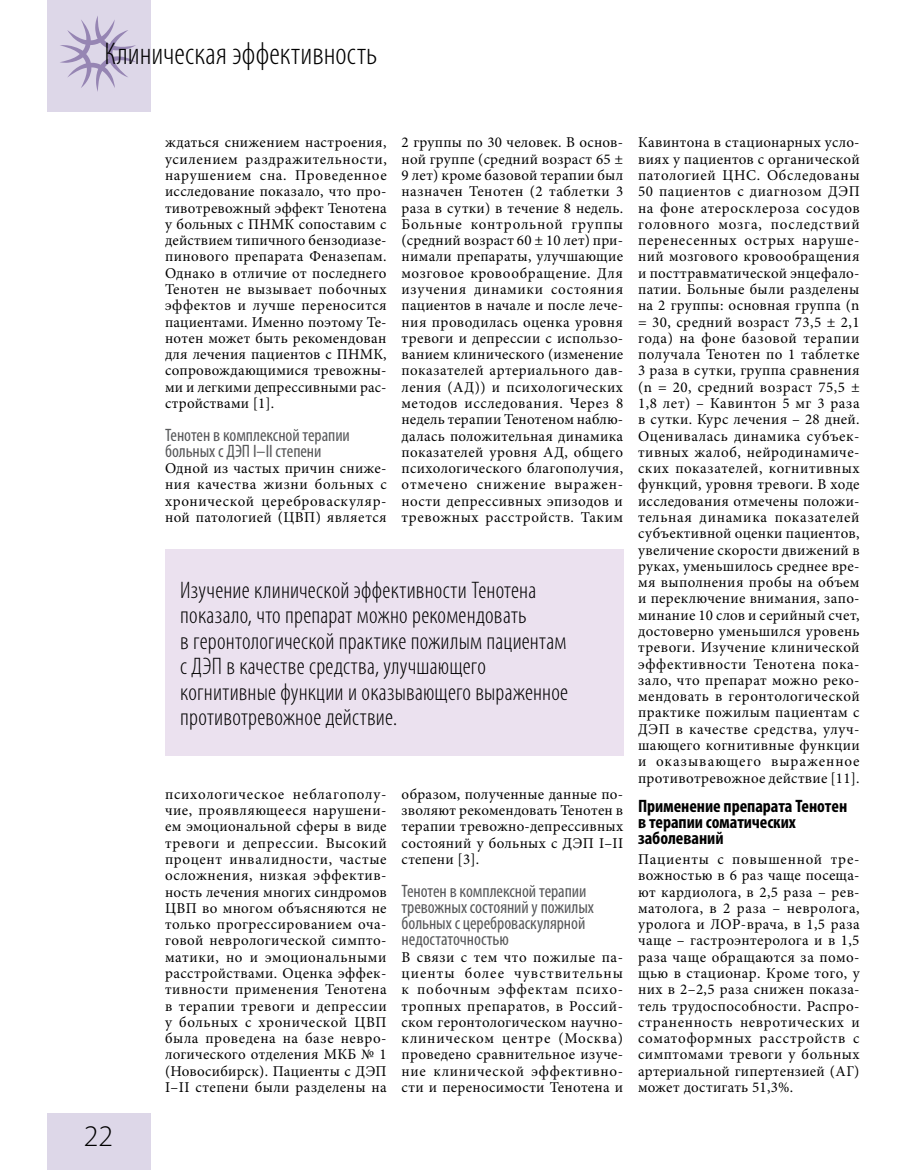
<style>
.page{position:relative;width:915px;height:1170px;background:#fff}
.page>*{position:absolute;margin:0;border:0;box-sizing:border-box;transform-origin:0 0}
.t1{font:300 condensed 31.5px "Myriad Pro";letter-spacing:.01em;color:#000}
.t2{font:300 30px "Myriad Pro";color:#000}
.t3{font:300 condensed 24px/25.5px "Myriad Pro";letter-spacing:.01em;color:#000}
.t4{font:condensed 18px/16.2px "Myriad Pro";letter-spacing:-.005em;color:#58595b}
.t5{font:700 condensed 18px/16.2px "Myriad Pro";letter-spacing:-.005em;color:#000}
.t6{font:15px/16.2px "Minion Pro";letter-spacing:.025em;color:#000;text-align:justify}
</style>
<div class="page">
<div style="left:47px;top:0;width:103px;height:111px;background:#ddd7e8"></div>
<div style="left:47px;top:1113px;width:103px;height:56px;background:#ddd7e8"></div>
<svg style="left:60px;top:16px;width:76px;height:76px"></svg>
<div style="left:165px;top:549px;width:458px;height:207px;background:#ebe1ef"></div>
<h1 class="t1" style="left:104px;top:35px;width:274px">Клиническая эффективность</h1>
<h2 class="t2" style="left:84px;top:1119px;width:31px">22</h2>
<p class="t6" style="left:165px;top:134px;width:223px">ждаться снижением настроения, усилением раздражительности, нарушением сна. Проведенное исследование показало, что про&shy;тивотревожный эффект Тенотена у больных с ПНМК сопоставим с действием типичного бензодиазе&shy;пинового препарата Феназепам.<br>Однако в отличие от последнего Тенотен не вызывает побочных эффектов и лучше переносится пациентами. Именно поэтому Те&shy;нотен может быть рекомендован для лечения пациентов с ПНМК, сопровождающимися тревожны&shy;ми и легкими депрессивными рас&shy;стройствами [1].</p>
<p class="t4" style="left:165px;top:426px;width:186px">Тенотен в комплексной терапии больных с ДЭП I–II степени</p>
<p class="t6" style="left:165px;top:460px;width:223px">Одной из частых причин сниже&shy;ния качества жизни больных с хронической цереброваскуляр&shy;ной патологией (ЦВП) является</p>
<p class="t6" style="left:401px;top:135px;width:223px">2 группы по 30 человек. В основ&shy;ной группе (средний возраст 65 ± 9 лет) кроме базовой терапии был назначен Тенотен (2 таблетки 3 раза в сутки) в течение 8 недель.<br>Больные контрольной группы (средний возраст 60 ± 10 лет) при&shy;нимали препараты, улучшающие мозговое кровообращение. Для изучения динамики состояния пациентов в начале и после лече&shy;ния проводилась оценка уровня тревоги и депрессии с использо&shy;ванием клинического (изменение показателей артериального дав&shy;ления (АД)) и психологических методов исследования. Через 8 недель терапии Тенотеном наблю&shy;далась положительная динамика показателей уровня АД, общего психологического благополучия, отмечено снижение выражен&shy;ности депрессивных эпизодов и тревожных расстройств. Таким</p>
<p class="t3" style="left:180px;top:577px;width:389px">Изучение клинической эффективности Тенотена показало, что препарат можно рекомендовать<br>в геронтологической практике пожилым пациентам с ДЭП в качестве средства, улучшающего когнитивные функции и оказывающего выраженное противотревожное действие.</p>
<p class="t6" style="left:165px;top:786px;width:223px">психологическое неблагополу&shy;чие, проявляющееся нарушени&shy;ем эмоциональной сферы в виде тревоги и депрессии. Высокий процент инвалидности, частые осложнения, низкая эффектив&shy;ность лечения многих синдромов ЦВП во многом объясняются не только прогрессированием оча&shy;говой неврологической симпто&shy;матики, но и эмоциональными расстройствами. Оценка эффек&shy;тивности применения Тенотена в терапии тревоги и депрессии у больных с хронической ЦВП была проведена на базе невро&shy;логического отделения МКБ № 1 (Новосибирск). Пациенты с ДЭП I–II степени были разделены на</p>
<p class="t6" style="left:401px;top:786px;width:223px">образом, полученные данные по&shy;зволяют рекомендовать Тенотен в терапии тревожно-депрессивных состояний у больных с ДЭП I–II степени [3].</p>
<p class="t4" style="left:401px;top:882px;width:194px">Тенотен в комплексной терапии тревожных состояний у пожилых больных с цереброваскулярной недостаточностью</p>
<p class="t6" style="left:401px;top:948px;width:223px">В связи с тем что пожилые па&shy;циенты более чувствительны к побочным эффектам психо&shy;тропных препаратов, в Россий&shy;ском геронтологическом научно&shy;клиническом центре (Москва) проведено сравнительное изуче&shy;ние клинической эффективно&shy;сти и переносимости Тенотена и</p>
<p class="t6" style="left:637px;top:135px;width:223px">Кавинтона в стационарных усло&shy;виях у пациентов с органической патологией ЦНС. Обследованы 50 пациентов с диагнозом ДЭП на фоне атеросклероза сосудов головного мозга, последствий перенесенных острых наруше&shy;ний мозгового кровообращения и посттравматической энцефало&shy;патии. Больные были разделены на 2 группы: основная группа (n = 30, средний возраст 73,5 ± 2,1 года) на фоне базовой терапии получала Тенотен по 1 таблетке 3 раза в сутки, группа сравнения (n = 20, средний возраст 75,5 ± 1,8 лет) – Кавинтон 5 мг 3 раза в сутки. Курс лечения – 28 дней.<br>Оценивалась динамика субъек&shy;тивных жалоб, нейродинамиче&shy;ских показателей, когнитивных функций, уровня тревоги. В ходе исследования отмечены положи&shy;тельная динамика показателей субъективной оценки пациентов, увеличение скорости движений в руках, уменьшилось среднее вре&shy;мя выполнения пробы на объем и переключение внимания, запо&shy;минание 10 слов и серийный счет, достоверно уменьшился уровень тревоги. Изучение клинической эффективности Тенотена пока&shy;зало, что препарат можно реко&shy;мендовать в геронтологической практике пожилым пациентам с ДЭП в качестве средства, улуч&shy;шающего когнитивные функции и оказывающего выраженное противотревожное действие [11].</p>
<p class="t5" style="left:637px;top:797px;width:210px">Применение препарата Тенотен в терапии соматических заболеваний</p>
<p class="t6" style="left:637px;top:851px;width:223px">Пациенты с повышенной тре&shy;вожностью в 6 раз чаще посеща&shy;ют кардиолога, в 2,5 раза – рев&shy;матолога, в 2 раза – невролога, уролога и ЛОР-врача, в 1,5 раза чаще – гастроэнтеролога и в 1,5 раза чаще обращаются за помо&shy;щью в стационар. Кроме того, у них в 2–2,5 раза снижен показа&shy;тель трудоспособности. Распро&shy;страненность невротических и соматоформных расстройств с симптомами тревоги у больных артериальной гипертензией (АГ) может достигать 51,3%.</p>
</div>
